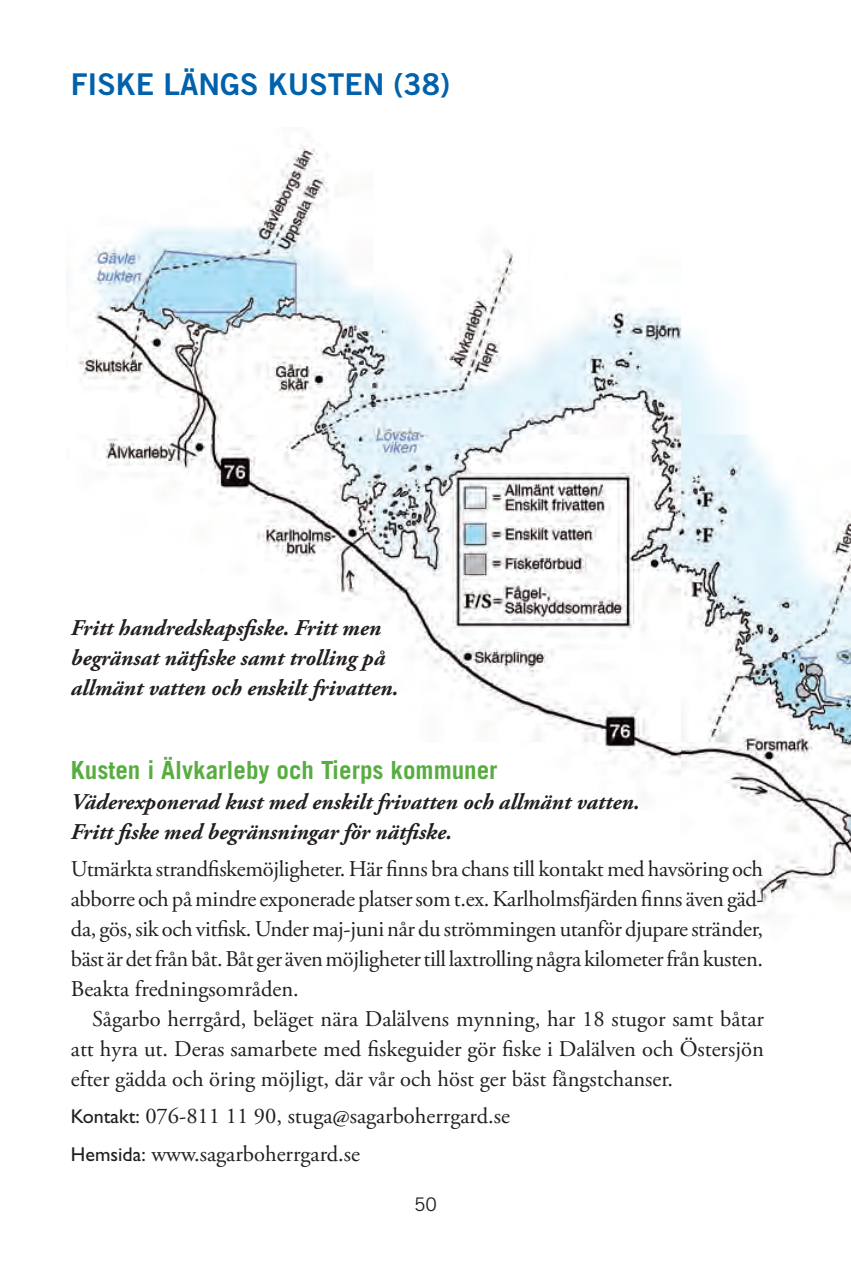
<style>
.page{position:relative;width:851px;height:1276px;background:#fff}
.page>*{position:absolute;margin:0;border:0;box-sizing:border-box;transform-origin:0 0}
.t1{font:30px "Trade Gothic Bold Two";color:#0161aa}
.t2{font:700 25px "Trade Gothic";color:#58ad40}
.t3{font:22.5px/30px "Adobe Garamond Pro";color:#231f20;text-align:justify}
.t4{font:italic 700 22.5px/30px "Adobe Garamond Pro";color:#231f20}
.t5{font:18.75px "Trade Gothic";color:#231f20}
.s1{font-family:"Gill Alt One";font-size:20px}
</style>
<div class="page">
<img style="left:66px;top:144px;width:784px;height:760px">
<h1 class="t1" style="left:71px;top:66px;width:381px">FISKE LÄNGS KUSTEN (38)</h1>
<p class="t4" style="left:71px;top:613px;width:329px">Fritt handredskapsfiske. Fritt men begränsat nätfiske samt trolling på allmänt vatten och enskilt frivatten.</p>
<p class="t2" style="left:71px;top:755px;width:428px">Kusten i Älvkarleby och Tierps kommuner</p>
<p class="t4" style="left:71px;top:787px;width:570px">Väderexponerad kust med enskilt frivatten och allmänt vatten.<br>Fritt fiske med begränsningar för nätfiske.</p>
<p class="t3" style="left:71px;top:855px;width:694px">Utmärkta strandfiskemöjligheter. Här finns bra chans till kontakt med havsöring och abborre och på mindre exponerade platser som t.ex. Karlholmsfjärden finns även gäd&shy;da, gös, sik och vitfisk. Under maj-juni når du strömmingen utanför djupare stränder, bäst är det från båt. Båt ger även möjligheter till laxtrolling några kilometer från kusten.<br>Beakta fredningsområden.</p>
<p class="t3" style="left:71px;top:1005px;width:694px;text-indent:21px">Sågarbo herrgård, beläget nära Dalälvens mynning, har 18 stugor samt båtar att hyra ut. Deras samarbete med fiskeguider gör fiske i Dalälven och Östersjön efter gädda och öring möjligt, där vår och höst ger bäst fångstchanser.</p>
<p class="t3" style="left:71px;top:1098px;width:440px;line-height:37px"><span class="s1">Kontakt:</span> 076-811 11 90, stuga@sagarboherrgard.se<br><span class="s1">Hemsida:</span> www.sagarboherrgard.se</p>
<p class="t5" style="left:414px;top:1193px;width:24px">50</p>
</div>
